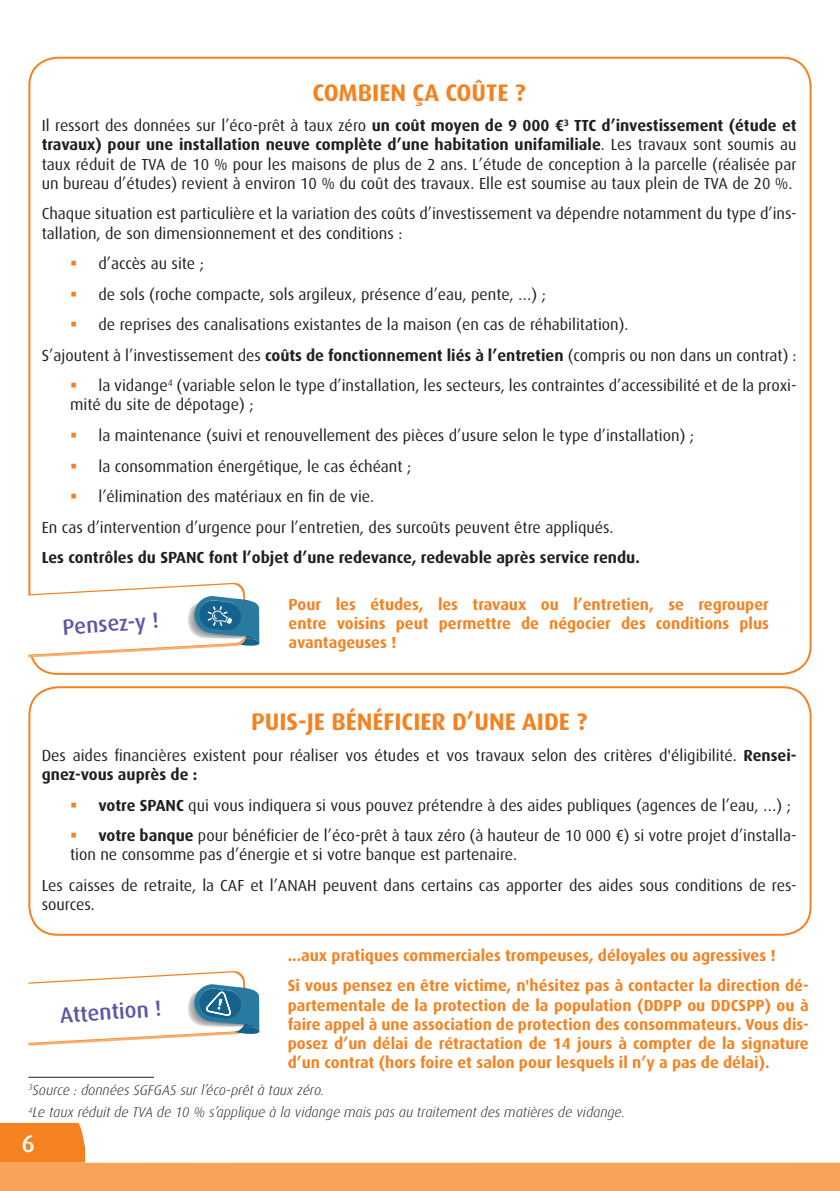
<style>
.page{position:relative;width:840px;height:1191px;background:#fff}
.page>*{position:absolute;margin:0;border:0;box-sizing:border-box;transform-origin:0 0}
.t1{font:500 24.8px "Dax OT";color:#fff}
.t2{font:700 24px "Dax";color:#f58220}
.t3{font:500 22px "Dax";color:#5a57a5}
.t4{font:16px/19.2px "Dax OT";color:#231f20}
.t5{font:700 16px/19.2px "Dax";color:#f58220;text-align:justify}
.t6{font:700 16px/19.2px "Dax";color:#231f20}
.t7{font:italic 300 14px/22.4px "Dax OT";color:#231f20}
.s1{font-family:"Dax OT";font-weight:400}
.s2{font-family:"Dax";font-weight:700}
</style>
<div class="page">
<svg style="left:0;top:1123px;width:839px;height:68px"></svg>
<hr style="left:28px;top:1076px;width:126px;height:1px;background:#231f20">
<svg style="left:28px;top:582px;width:232px;height:75px"></svg>
<div style="left:28px;top:686px;width:783px;height:249px;border:2px solid #f58220;border-radius:28px"></div>
<svg style="left:28px;top:971px;width:232px;height:74px"></svg>
<h2 class="t2" style="left:312px;top:79px;width:214px">COMBIEN ÇA COÛTE ?</h2>
<p class="t6" style="left:42px;top:116px;width:755px"><span class="s1">Il ressort des données sur l’éco-prêt à taux zéro</span> un coût moyen de 9 000 €<sup>3</sup> TTC d’investissement (étude et travaux) pour une installation neuve complète d’une habitation unifamiliale<span class="s1">. Les travaux sont soumis au</span></p>
<p class="t4" style="left:42px;top:154px;width:755px">taux réduit de TVA de 10 % pour les maisons de plus de 2 ans. L’étude de conception à la parcelle (réalisée par un bureau d’études) revient à environ 10 % du coût des travaux. Elle est soumise au taux plein de TVA de 20 %.</p>
<p class="t4" style="left:42px;top:204px;width:755px">Chaque situation est particulière et la variation des coûts d’investissement va dépendre notamment du type d’ins&shy;tallation, de son dimensionnement et des conditions :</p>
<p class="t4" style="left:98px;top:254px;width:107px">d’accès au site ;</p>
<p class="t4" style="left:98px;top:285px;width:448px">de sols (roche compacte, sols argileux, présence d’eau, pente, …) ;</p>
<p class="t4" style="left:98px;top:315px;width:531px">de reprises des canalisations existantes de la maison (en cas de réhabilitation).</p>
<p class="t4" style="left:42px;top:346px;width:756px">S’ajoutent à l’investissement des <span class="s2">coûts de fonctionnement liés à l’entretien</span> (compris ou non dans un contrat) :</p>
<p class="t4" style="left:98px;top:376px;width:699px">la vidange<sup>4</sup> (variable selon le type d’installation, les secteurs, les contraintes d’accessibilité et de la proxi-</p>
<p class="t4" style="left:70px;top:395px;width:185px">mité du site de dépotage) ;</p>
<p class="t4" style="left:98px;top:426px;width:596px">la maintenance (suivi et renouvellement des pièces d’usure selon le type d’installation) ;</p>
<p class="t4" style="left:98px;top:456px;width:314px">la consommation énergétique, le cas échéant ;</p>
<p class="t4" style="left:98px;top:487px;width:277px">l’élimination des matériaux en fin de vie.</p>
<p class="t4" style="left:42px;top:517px;width:573px">En cas d’intervention d’urgence pour l’entretien, des surcoûts peuvent être appliqués.</p>
<p class="t6" style="left:42px;top:548px;width:599px">Les contrôles du SPANC font l’objet d’une redevance, redevable après service rendu.</p>
<p class="t5" style="left:288px;top:594px;width:481px">Pour les études, les travaux ou l’entretien, se regrouper entre voisins peut permettre de négocier des conditions plus avantageuses !</p>
<h3 class="t3" style="left:62px;top:614px;width:98px;rotate:-4deg">Pensez-y !</h3>
<h2 class="t2" style="left:251px;top:708px;width:337px">PUIS-JE BÉNÉFICIER D’UNE AIDE ?</h2>
<p class="t4" style="left:42px;top:746px;width:756px">Des aides financières existent pour réaliser vos études et vos travaux selon des critères d'éligibilité. <span class="s2">Rensei-</span></p>
<p class="t6" style="left:42px;top:765px;width:157px">gnez-vous auprès de :</p>
<p class="t4" style="left:98px;top:790px;width:699px;line-height:30.6px"><span class="s2">votre SPANC</span> qui vous indiquera si vous pouvez prétendre à des aides publiques (agences de l’eau, …) ; <span class="s2">votre banque</span> pour bénéficier de l’éco-prêt à taux zéro (à hauteur de 10 000 €) si votre projet d’installa-</p>
<p class="t4" style="left:42px;top:839px;width:755px;line-height:30.6px;text-indent:28px">tion ne consomme pas d’énergie et si votre banque est partenaire.<br>Les caisses de retraite, la CAF et l’ANAH peuvent dans certains cas apporter des aides sous conditions de res-</p>
<p class="t4" style="left:42px;top:895px;width:55px">sources.</p>
<h3 class="t3" style="left:59px;top:1003px;width:103px;rotate:-4deg">Attention !</h3>
<p class="t5" style="left:287px;top:940px;width:522px;line-height:30.6px">...aux pratiques commerciales trompeuses, déloyales ou agressives !<br>Si vous pensez en être victime, n'hésitez pas à contacter la direction dé-</p>
<p class="t5" style="left:287px;top:995px;width:522px">partementale de la protection de la population (DDPP ou DDCSPP) ou à faire appel à une association de protection des consommateurs. Vous dis&shy;posez d’un délai de rétractation de 14 jours à compter de la signature d’un contrat (hors foire et salon pour lesquels il n’y a pas de délai).</p>
<p class="t7" style="left:28px;top:1079px;width:598px"><sup>3</sup>Source : données SGFGAS sur l’éco-prêt à taux zéro.<br><sup>4</sup>Le taux réduit de TVA de 10 % s’applique à la vidange mais pas au traitement des matières de vidange.</p>
<h1 class="t1" style="left:22px;top:1129px;width:15px">6</h1>
</div>
